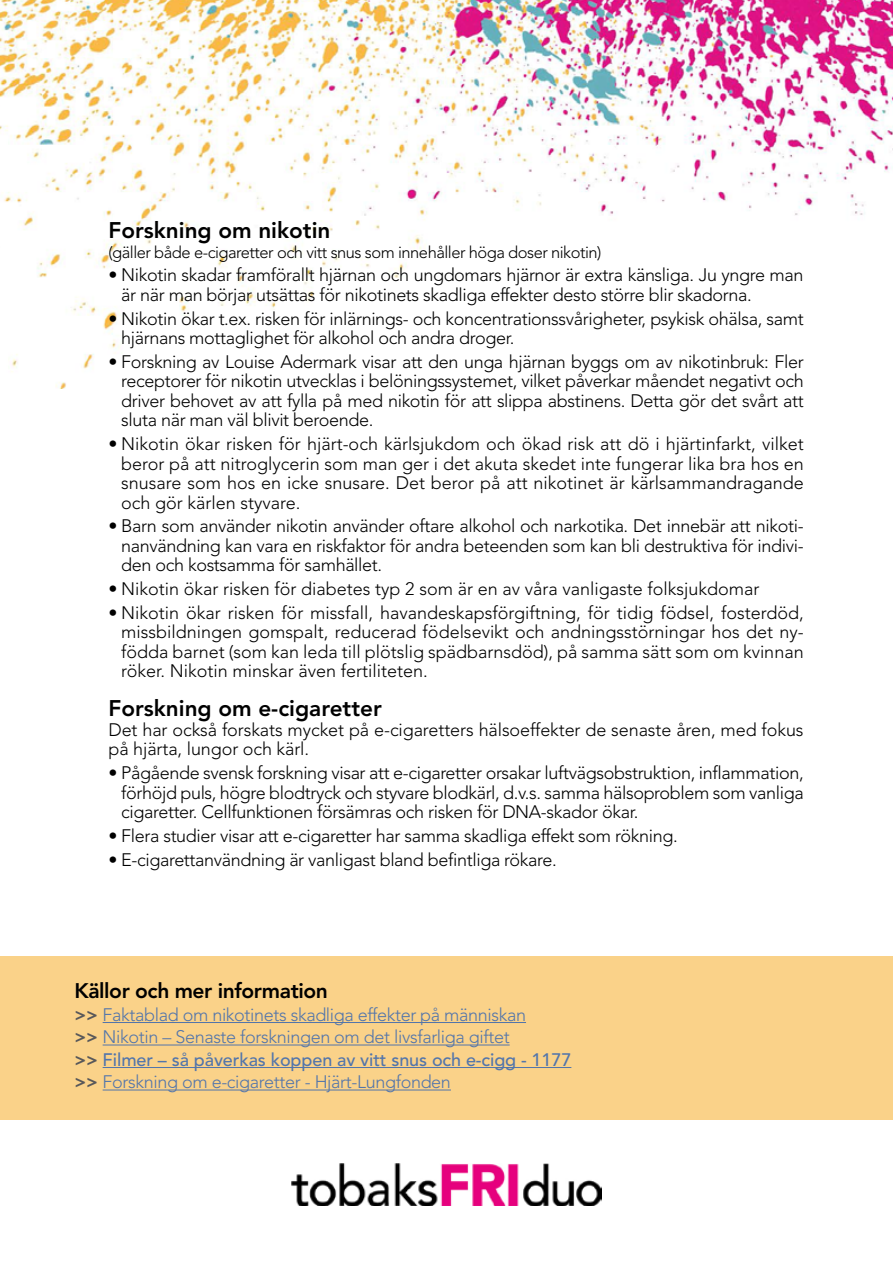
<style>
.page{position:relative;width:893px;height:1263px;background:#fff}
.page>*{position:absolute;margin:0;border:0;box-sizing:border-box;transform-origin:0 0}
.BR_U_indrag{font:800 22.5px "Avenir LT Std";color:#000}
.Punktlista{font:800 22.5px "Avenir LT Std";color:#000}
.BR_U_indrag-2{font:800 21px "Avenir LT Std";letter-spacing:-.02em;color:#000}
.BR_U_indrag-3{font:300 18px/19.5px "Avenir LT Std";letter-spacing:-.02em;color:#000;text-align:justify}
.BR_U_indrag-4{font:300 18px "Avenir LT Std";letter-spacing:-.02em;color:#5275ab}
.BR_U_indrag-5{font:300 18px "Avenir LT Std";color:#000}
.BR_U_indrag-6{font:500 18px "Avenir LT Std";letter-spacing:-.005em;color:#5275ab}
.Punktlista-2{font:300 16.5px "Avenir LT Std";letter-spacing:-.03em;color:#000}
.s1{font-weight:800;color:#58585a}
</style>
<div class="page">
<img style="left:0;top:0;width:893px;height:388px">
<img style="left:292px;top:1163px;width:309px;height:42px">
<div style="left:0;top:956px;width:893px;height:163px;background:#fad289"></div>
<hr style="left:103px;top:1022px;width:423px;height:1px;background:#5275ab">
<hr style="left:103px;top:1044px;width:407px;height:1px;background:#5275ab">
<hr style="left:103px;top:1067px;width:468px;height:1px;background:#5275ab">
<hr style="left:103px;top:1089px;width:348px;height:1px;background:#5275ab">
<p class="Punktlista" style="left:108px;top:217px;width:224px">Forskning om nikotin</p>
<p class="Punktlista-2" style="left:108px;top:242px;width:495px">(gäller både e-cigaretter och vitt snus som innehåller höga doser nikotin)</p>
<p class="BR_U_indrag-3" style="left:121px;top:265px;width:684px;text-indent:-13px">• Nikotin skadar framförallt hjärnan och ungdomars hjärnor är extra känsliga. Ju yngre man är när man börjar utsättas för nikotinets skadliga effekter desto större blir skadorna.</p>
<p class="BR_U_indrag-3" style="left:121px;top:309px;width:684px;text-indent:-13px">• Nikotin ökar t.ex. risken för inlärnings- och koncentrationssvårigheter, psykisk ohälsa, samt hjärnans mottaglighet för alkohol och andra droger.</p>
<p class="BR_U_indrag-3" style="left:121px;top:352px;width:684px;text-indent:-13px">• Forskning av Louise Adermark visar att den unga hjärnan byggs om av nikotinbruk: Fler receptorer för nikotin utvecklas i belöningssystemet, vilket påverkar måendet negativt och driver behovet av att fylla på med nikotin för att slippa abstinens. Detta gör det svårt att sluta när man väl blivit beroende.</p>
<p class="BR_U_indrag-3" style="left:121px;top:434px;width:684px;text-indent:-13px">• Nikotin ökar risken för hjärt-och kärlsjukdom och ökad risk att dö i hjärtinfarkt, vilket beror på att nitroglycerin som man ger i det akuta skedet inte fungerar lika bra hos en snusare som hos en icke snusare. Det beror på att nikotinet är kärlsammandragande och gör kärlen styvare.</p>
<p class="BR_U_indrag-3" style="left:121px;top:516px;width:684px;text-indent:-13px">• Barn som använder nikotin använder oftare alkohol och narkotika. Det innebär att nikoti&shy;nanvändning kan vara en riskfaktor för andra beteenden som kan bli destruktiva för indivi&shy;den och kostsamma för samhället.</p>
<p class="BR_U_indrag-5" style="left:108px;top:578px;width:653px">• Nikotin ökar risken för diabetes typ 2 som är en av våra vanligaste folksjukdomar</p>
<p class="BR_U_indrag-3" style="left:121px;top:603px;width:684px;text-indent:-13px">• Nikotin ökar risken för missfall, havandeskapsförgiftning, för tidig födsel, fosterdöd, missbildningen gomspalt, reducerad födelsevikt och andningsstörningar hos det ny&shy;födda barnet (som kan leda till plötslig spädbarnsdöd), på samma sätt som om kvinnan röker. Nikotin minskar även fertiliteten.</p>
<p class="BR_U_indrag" style="left:108px;top:695px;width:275px">Forskning om e-cigaretter</p>
<p class="BR_U_indrag-3" style="left:108px;top:720px;width:697px">Det har också forskats mycket på e-cigaretters hälsoeffekter de senaste åren, med fokus på hjärta, lungor och kärl.</p>
<p class="BR_U_indrag-3" style="left:121px;top:763px;width:684px;text-indent:-13px">• Pågående svensk forskning visar att e-cigaretter orsakar luftvägsobstruktion, inflammation, förhöjd puls, högre blodtryck och styvare blodkärl, d.v.s. samma hälsoproblem som vanliga cigaretter. Cellfunktionen försämras och risken för DNA-skador ökar.</p>
<p class="BR_U_indrag-3" style="left:108px;top:826px;width:571px">• Flera studier visar att e-cigaretter har samma skadliga effekt som rökning.</p>
<p class="BR_U_indrag-3" style="left:108px;top:850px;width:450px">• E-cigarettanvändning är vanligast bland befintliga rökare.</p>
<p class="BR_U_indrag-2" style="left:74px;top:978px;width:255px">Källor och mer information</p>
<p class="BR_U_indrag-4" style="left:74px;top:1004px;width:453px"><span class="s1">&gt;&gt;</span> Faktablad om nikotinets skadliga effekter på människan</p>
<p class="BR_U_indrag-4" style="left:74px;top:1026px;width:437px"><span class="s1">&gt;&gt;</span> Nikotin – Senaste forskningen om det livsfarliga giftet</p>
<p class="BR_U_indrag-6" style="left:74px;top:1049px;width:498px"><span class="s1">&gt;&gt;</span> Filmer – så påverkas koppen av vitt snus och e-cigg - 1177</p>
<p class="BR_U_indrag-4" style="left:74px;top:1071px;width:378px"><span class="s1">&gt;&gt;</span> Forskning om e-cigaretter - Hjärt-Lungfonden</p>
</div>
